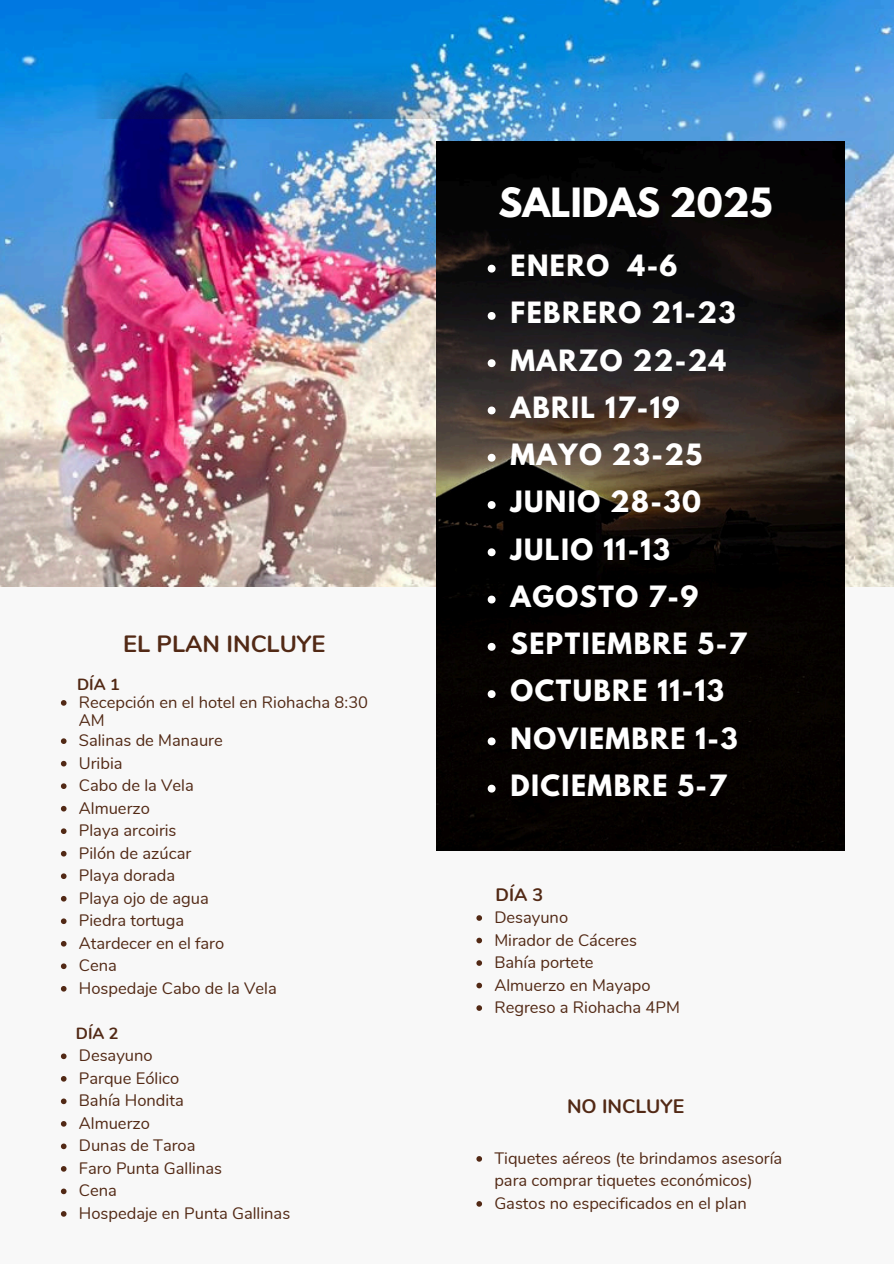
<style>
.page{position:relative;width:894px;height:1264px;background:#fff}
.page>*{position:absolute;margin:0;border:0;box-sizing:border-box;transform-origin:0 0}
.t1{font:700 35.7px "League Spartan";color:#fff}
.t2{font:700 25.95px "League Spartan";letter-spacing:.055em;color:#fff}
.t3{font:700 23.55px "Nunito";color:#522915}
.t4{font:700 19.5px "Nunito";color:#522915}
.t5{font:700 18px "Nunito";color:#522915}
.t6{font:16.5px/22.5px "Nunito";color:#522915}
.t7{font:700 16.2px "Nunito";color:#522915}
</style>
<div class="page">
<div style="left:0;top:0;width:893px;height:1263px;background:#f8f8f8"></div>
<img style="left:0;top:0;width:893px;height:586px">
<img style="left:92px;top:60px;width:355px;height:59px">
<img style="left:436px;top:141px;width:408px;height:709px">
<svg style="left:476px;top:915px;width:6px;height:5px"></svg>
<svg style="left:476px;top:937px;width:6px;height:6px"></svg>
<svg style="left:476px;top:960px;width:6px;height:5px"></svg>
<svg style="left:476px;top:982px;width:6px;height:6px"></svg>
<svg style="left:476px;top:1005px;width:6px;height:5px"></svg>
<svg style="left:476px;top:1156px;width:6px;height:5px"></svg>
<svg style="left:476px;top:1201px;width:6px;height:5px"></svg>
<svg style="left:61px;top:700px;width:5px;height:5px"></svg>
<svg style="left:61px;top:738px;width:5px;height:6px"></svg>
<svg style="left:61px;top:760px;width:5px;height:6px"></svg>
<svg style="left:61px;top:783px;width:5px;height:6px"></svg>
<svg style="left:61px;top:805px;width:5px;height:6px"></svg>
<svg style="left:61px;top:828px;width:5px;height:6px"></svg>
<svg style="left:61px;top:850px;width:5px;height:6px"></svg>
<svg style="left:61px;top:873px;width:5px;height:6px"></svg>
<svg style="left:61px;top:895px;width:5px;height:6px"></svg>
<svg style="left:61px;top:918px;width:5px;height:6px"></svg>
<svg style="left:61px;top:941px;width:5px;height:5px"></svg>
<svg style="left:61px;top:963px;width:5px;height:6px"></svg>
<svg style="left:61px;top:986px;width:5px;height:5px"></svg>
<svg style="left:61px;top:1053px;width:5px;height:6px"></svg>
<svg style="left:61px;top:1076px;width:5px;height:5px"></svg>
<svg style="left:61px;top:1098px;width:5px;height:6px"></svg>
<svg style="left:61px;top:1121px;width:5px;height:5px"></svg>
<svg style="left:61px;top:1143px;width:5px;height:6px"></svg>
<svg style="left:61px;top:1166px;width:5px;height:5px"></svg>
<svg style="left:61px;top:1188px;width:5px;height:6px"></svg>
<svg style="left:61px;top:1211px;width:5px;height:5px"></svg>
<svg style="left:487px;top:265px;width:8px;height:7px"></svg>
<svg style="left:487px;top:312px;width:8px;height:8px"></svg>
<svg style="left:487px;top:359px;width:8px;height:8px"></svg>
<svg style="left:487px;top:406px;width:8px;height:8px"></svg>
<svg style="left:487px;top:454px;width:8px;height:7px"></svg>
<svg style="left:487px;top:501px;width:8px;height:8px"></svg>
<svg style="left:487px;top:548px;width:8px;height:8px"></svg>
<svg style="left:487px;top:595px;width:8px;height:8px"></svg>
<svg style="left:487px;top:643px;width:8px;height:7px"></svg>
<svg style="left:487px;top:690px;width:8px;height:8px"></svg>
<svg style="left:487px;top:737px;width:8px;height:8px"></svg>
<svg style="left:487px;top:784px;width:8px;height:8px"></svg>
<p class="t3" style="left:123px;top:628px;width:204px">EL PLAN INCLUYE</p>
<p class="t7" style="left:77px;top:673px;width:44px">DÍA 1</p>
<p class="t6" style="left:79px;top:693px;width:291px;line-height:18px">Recepción en el hotel en Riohacha 8:30<br>AM</p>
<p class="t6" style="left:79px;top:729px;width:145px">Salinas de Manaure</p>
<p class="t6" style="left:79px;top:752px;width:45px">Uribia</p>
<h2 class="t6" style="left:79px;top:774px;width:116px">Cabo de la Vela</h2>
<h5 class="t6" style="left:79px;top:797px;width:73px">Almuerzo</h5>
<p class="t6" style="left:79px;top:819px;width:99px">Playa arcoiris</p>
<p class="t6" style="left:79px;top:842px;width:114px">Pilón de azúcar</p>
<p class="t6" style="left:79px;top:864px;width:98px">Playa dorada</p>
<p class="t6" style="left:79px;top:887px;width:131px">Playa ojo de agua</p>
<p class="t6" style="left:79px;top:909px;width:107px">Piedra tortuga</p>
<p class="t6" style="left:79px;top:932px;width:147px">Atardecer en el faro</p>
<p class="t6" style="left:79px;top:954px;width:39px">Cena</p>
<p class="t6" style="left:79px;top:977px;width:199px">Hospedaje Cabo de la Vela</p>
<p class="t7" style="left:76px;top:1022px;width:44px">DÍA 2</p>
<p class="t6" style="left:79px;top:1044px;width:75px">Desayuno</p>
<p class="t6" style="left:79px;top:1067px;width:102px">Parque Eólico</p>
<p class="t6" style="left:79px;top:1089px;width:106px">Bahía Hondita</p>
<p class="t6" style="left:79px;top:1112px;width:73px">Almuerzo</p>
<h5 class="t6" style="left:79px;top:1134px;width:118px">Dunas de Taroa</h5>
<p class="t6" style="left:79px;top:1157px;width:145px">Faro Punta Gallinas</p>
<p class="t6" style="left:79px;top:1179px;width:39px">Cena</p>
<p class="t6" style="left:79px;top:1202px;width:213px">Hospedaje en Punta Gallinas</p>
<p class="t1" style="left:498px;top:185px;width:275px">SALIDAS 2025</p>
<p class="t2" style="left:510px;top:252px;width:168px">ENERO 4-6</p>
<p class="t2" style="left:510px;top:300px;width:227px">FEBRERO 21-23</p>
<p class="t2" style="left:510px;top:347px;width:217px">MARZO 22-24</p>
<p class="t2" style="left:510px;top:394px;width:171px">ABRIL 17-19</p>
<p class="t2" style="left:510px;top:441px;width:193px">MAYO 23-25</p>
<h4 class="t2" style="left:510px;top:489px;width:192px">JUNIO 28-30</h4>
<p class="t2" style="left:510px;top:536px;width:161px">JULIO 11-13</p>
<p class="t2" style="left:510px;top:583px;width:189px">AGOSTO 7-9</p>
<p class="t2" style="left:510px;top:630px;width:237px">SEPTIEMBRE 5-7</p>
<p class="t2" style="left:510px;top:678px;width:215px">OCTUBRE 11-13</p>
<p class="t2" style="left:510px;top:725px;width:229px">NOVIEMBRE 1-3</p>
<h4 class="t2" style="left:510px;top:772px;width:217px">DICIEMBRE 5-7</h4>
<p class="t5" style="left:495px;top:882px;width:49px">DÍA 3</p>
<h1 class="t6" style="left:494px;top:906px;width:75px">Desayuno</h1>
<p class="t6" style="left:494px;top:928px;width:144px">Mirador de Cáceres</p>
<p class="t6" style="left:494px;top:951px;width:101px">Bahía portete</p>
<p class="t6" style="left:494px;top:973px;width:158px">Almuerzo en Mayapo</p>
<p class="t6" style="left:494px;top:996px;width:187px">Regreso a Riohacha 4PM</p>
<p class="t4" style="left:567px;top:1093px;width:119px">NO INCLUYE</p>
<p class="t6" style="left:494px;top:1147px;width:289px">Tiquetes aéreos (te brindamos asesoría para comprar tiquetes económicos)</p>
<p class="t6" style="left:494px;top:1192px;width:254px">Gastos no especificados en el plan</p>
</div>
